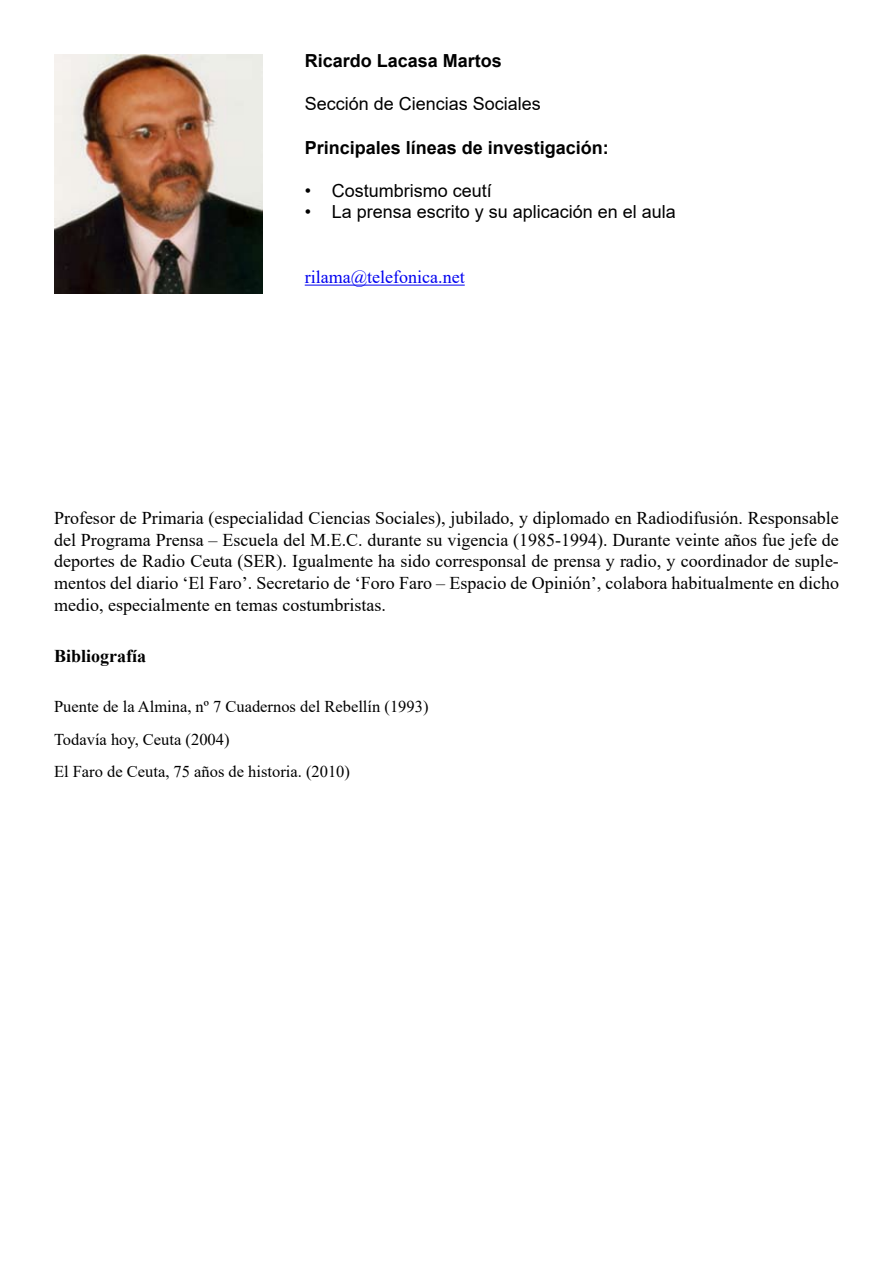
<style>
.page{position:relative;width:893px;height:1263px;background:#fff}
.page>*{position:absolute;margin:0;border:0;box-sizing:border-box;transform-origin:0 0}
.t1{font:18px/21.6px "Times New Roman";color:#000;text-align:justify}
.t2{font:18px "Arial";color:#000}
.t3{font:700 18px "Arial";color:#000}
.t4{font:18px "Times New Roman";color:#0000f0}
.t5{font:700 18px "Times New Roman";color:#000}
.t6{font:16.5px/32.5px "Times New Roman";color:#000}
</style>
<div class="page">
<hr style="left:305px;top:285px;width:160px;height:1px;background:#0000f0">
<img style="left:54px;top:54px;width:209px;height:240px">
<p class="t3" style="left:305px;top:48px;width:199px">Ricardo Lacasa Martos</p>
<p class="t2" style="left:305px;top:92px;width:238px">Sección de Ciencias Sociales</p>
<p class="t3" style="left:305px;top:134px;width:306px">Principales líneas de investigación:</p>
<p class="t2" style="left:305px;top:178px;width:189px">• Costumbrismo ceutí</p>
<p class="t2" style="left:305px;top:200px;width:373px">• La prensa escrito y su aplicación en el aula</p>
<p class="t4" style="left:305px;top:264px;width:162px">rilama@telefonica.net</p>
<p class="t1" style="left:54px;top:507px;width:786px">Profesor de Primaria (especialidad Ciencias Sociales), jubilado, y diplomado en Radiodifusión. Responsable del Programa Prensa – Escuela del M.E.C. durante su vigencia (1985-1994). Durante veinte años fue jefe de deportes de Radio Ceuta (SER). Igualmente ha sido corresponsal de prensa y radio, y coordinador de suple&shy;mentos del diario ‘El Faro’. Secretario de ‘Foro Faro – Espacio de Opinión’, colabora habitualmente en dicho medio, especialmente en temas costumbristas.</p>
<p class="t5" style="left:54px;top:643px;width:94px">Bibliografía</p>
<p class="t6" style="left:54px;top:690px;width:376px">Puente de la Almina, nº 7 Cuadernos del Rebellín (1993)<br>Todavía hoy, Ceuta (2004)<br>El Faro de Ceuta, 75 años de historia. (2010)</p>
</div>
